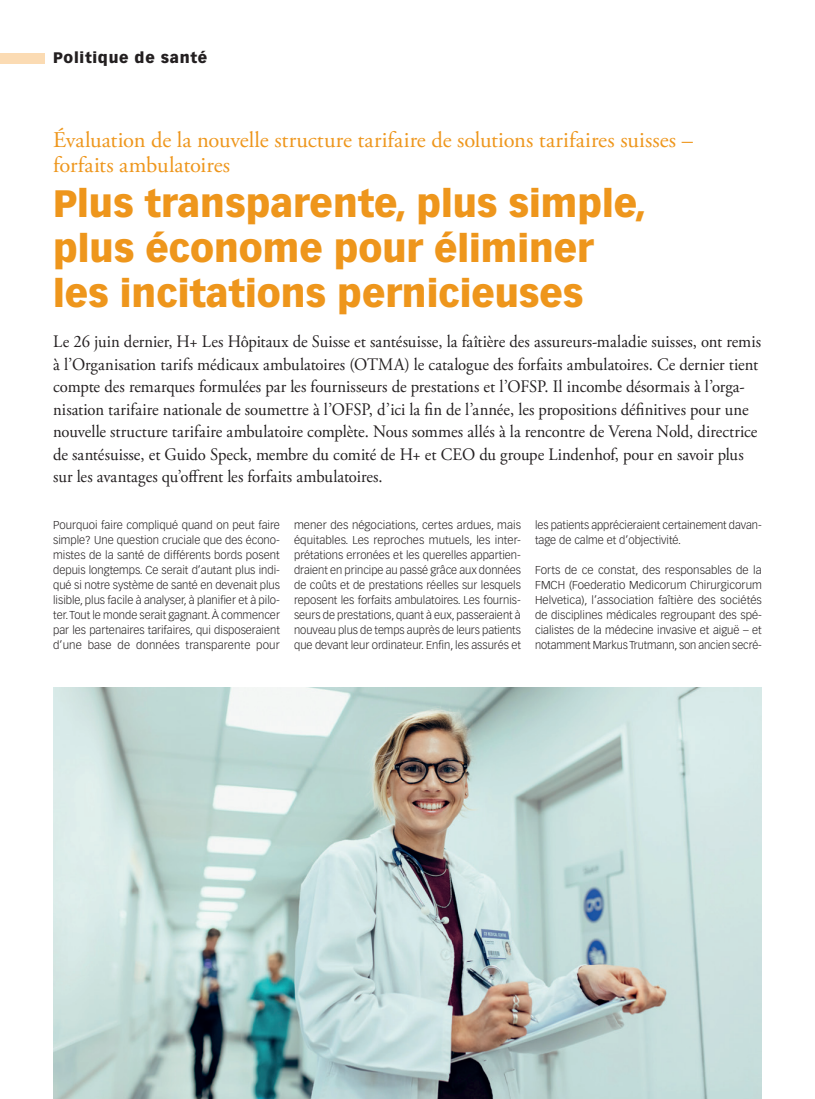
<style>
.page{position:relative;width:815px;height:1099px;background:#fff}
.page>*{position:absolute;margin:0;border:0;box-sizing:border-box;transform-origin:0 0}
.Titel_GP{font:900 37.5px/45px "Vectora LT Std";color:#ee961c}
.Obertitel_GP{font:22.5px/25px "Adobe Garamond Pro";color:#ee961c}
.Lead{font:17.5px/22.5px "Adobe Garamond Pro";color:#231f20;scale:.95 1}
.t1{font:900 15px "Vectora LT Std";letter-spacing:.05em;color:#231f20}
.Lauftext{font:300 11.25px/15px "Vectora LT Std";color:#231f20;text-align:justify}
</style>
<div class="page">
<div style="left:0;top:53px;width:45px;height:10px;background:#fbdbb3"></div>
<img style="left:53px;top:687px;width:709px;height:411px">
<h3 class="t1" style="left:53px;top:49px;width:156px">Politique de santé</h3>
<p class="Obertitel_GP" style="left:53px;top:128px;width:641px">Évaluation de la nouvelle structure tarifaire de solutions tarifaires suisses – forfaits ambulatoires</p>
<p class="Titel_GP" style="left:53px;top:180px;width:595px">Plus transparente, plus simple, plus économe pour éliminer les incitations pernicieuses</p>
<p class="Lead" style="left:53px;top:331px;width:747px">Le 26 juin dernier, H+ Les Hôpitaux de Suisse et santésuisse, la faîtière des assureurs-maladie suisses, ont remis à l’Organisation tarifs médicaux ambulatoires (OTMA) le catalogue des forfaits ambulatoires. Ce dernier tient compte des remarques formulées par les fournisseurs de prestations et l’OFSP. Il incombe désormais à l’orga&shy;nisation tarifaire nationale de soumettre à l’OFSP, d’ici la fin de l’année, les propositions définitives pour une nouvelle structure tarifaire ambulatoire complète. Nous sommes allés à la rencontre de Verena Nold, directrice de santésuisse, et Guido Speck, membre du comité de H+ et CEO du groupe Lindenhof, pour en savoir plus sur les avantages qu’offrent les forfaits ambulatoires.</p>
<p class="Lauftext" style="left:53px;top:518px;width:228px">Pourquoi faire compliqué quand on peut faire simple? Une question cruciale que des écono&shy;mistes de la santé de différents bords posent depuis longtemps. Ce serait d’autant plus indi&shy;qué si notre système de santé en devenait plus lisible, plus facile à analyser, à planifier et à pilo&shy;ter. Tout le monde serait gagnant. À commencer par les partenaires tarifaires, qui disposeraient d’une base de données transparente pour</p>
<p class="Lauftext" style="left:294px;top:518px;width:228px">mener des négociations, certes ardues, mais équitables. Les reproches mutuels, les inter&shy;prétations erronées et les querelles appartien&shy;draient en principe au passé grâce aux données de coûts et de prestations réelles sur lesquels reposent les forfaits ambulatoires. Les fournis&shy;seurs de prestations, quant à eux, passeraient à nouveau plus de temps auprès de leurs patients que devant leur ordinateur. Enfin, les assurés et</p>
<p class="Lauftext" style="left:535px;top:518px;width:228px">les patients apprécieraient certainement davan&shy;tage de calme et d’objectivité.</p>
<p class="Lauftext" style="left:535px;top:563px;width:228px">Forts de ce constat, des responsables de la FMCH (Foederatio Medicorum Chirurgicorum Helvetica), l’association faîtière des sociétés de disciplines médicales regroupant des spé&shy;cialistes de la médecine invasive et aiguë – et notamment Markus Trutmann, son ancien secré-</p>
</div>
